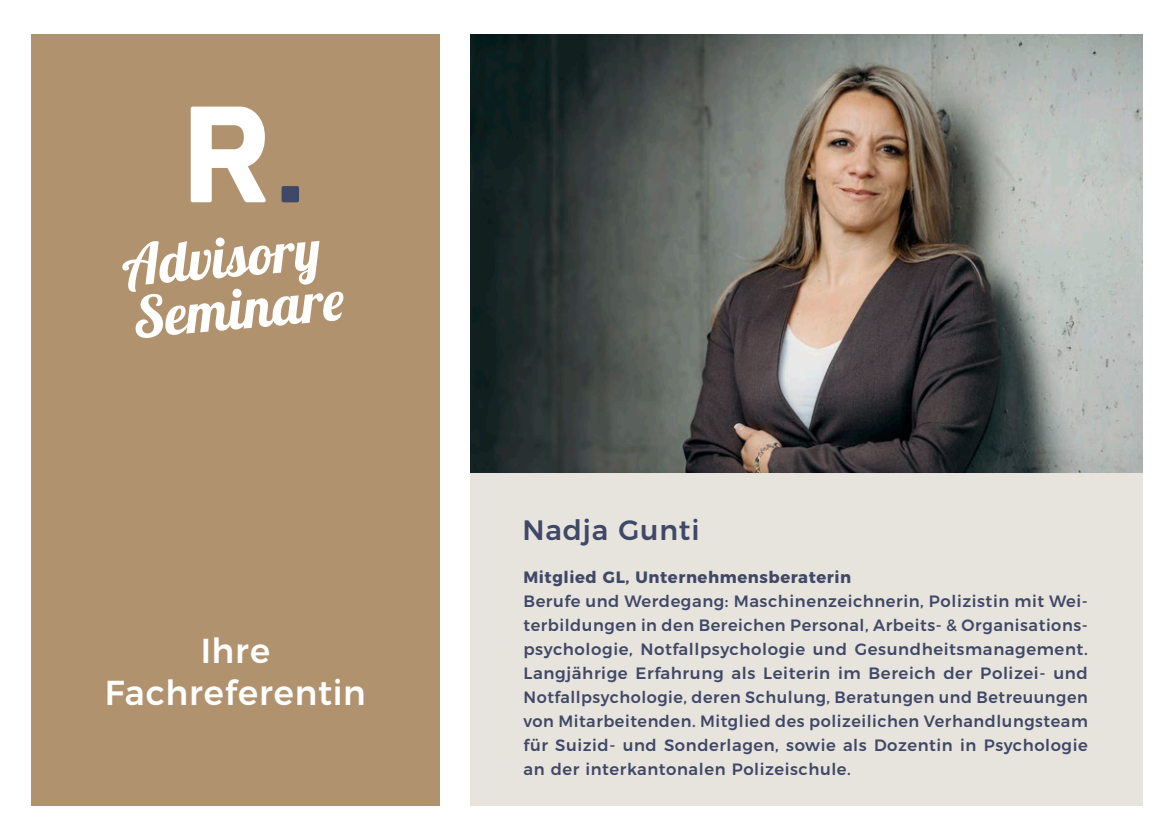
<style>
.page{position:relative;width:1174px;height:840px;background:#fff}
.page>*{position:absolute;margin:0;border:0;box-sizing:border-box;transform-origin:0 0}
.t1{font:500 34.6px/41.4px "Montserrat";letter-spacing:.025em;color:#fff;text-align:center}
.t2{font:500 28px "Montserrat";letter-spacing:.03em;color:#404867}
.t3{font:500 16.4px/24px "Montserrat";letter-spacing:.035em;color:#404867;text-align:justify}
.t4{font:700 16.4px "Montserrat";letter-spacing:.035em;color:#404867}
</style>
<div class="page">
<div style="left:471px;top:34px;width:671px;height:771px;background:#e7e3dd"></div>
<img style="left:471px;top:34px;width:671px;height:438px">
<div style="left:31px;top:34px;width:408px;height:771px;background:#b0936e"></div>
<svg style="left:122px;top:237px;width:222px;height:100px"></svg>
<div style="left:281px;top:186px;width:18px;height:16px;background:#404867;border-radius:2px"></div>
<svg style="left:191px;top:106px;width:75px;height:97px"></svg>
<h1 class="t1" style="left:105px;top:627px;width:262px">Ihre<br>Fachreferentin</h1>
<h2 class="t2" style="left:522px;top:507px;width:179px">Nadja Gunti</h2>
<p class="t4" style="left:523px;top:563px;width:329px">Mitglied GL, Unternehmensberaterin</p>
<p class="t3" style="left:523px;top:587px;width:566px">Berufe und Werdegang: Maschinenzeichnerin, Polizistin mit Wei&shy;terbildungen in den Bereichen Personal, Arbeits- &amp; Organisations&shy;psychologie, Notfallpsychologie und Gesundheitsmanagement.<br>Langjährige Erfahrung als Leiterin im Bereich der Polizei- und Notfallpsychologie, deren Schulung, Beratungen und Betreuungen von Mitarbeitenden. Mitglied des polizeilichen Verhandlungsteam für Suizid- und Sonderlagen, sowie als Dozentin in Psychologie an der interkantonalen Polizeischule.</p>
</div>
